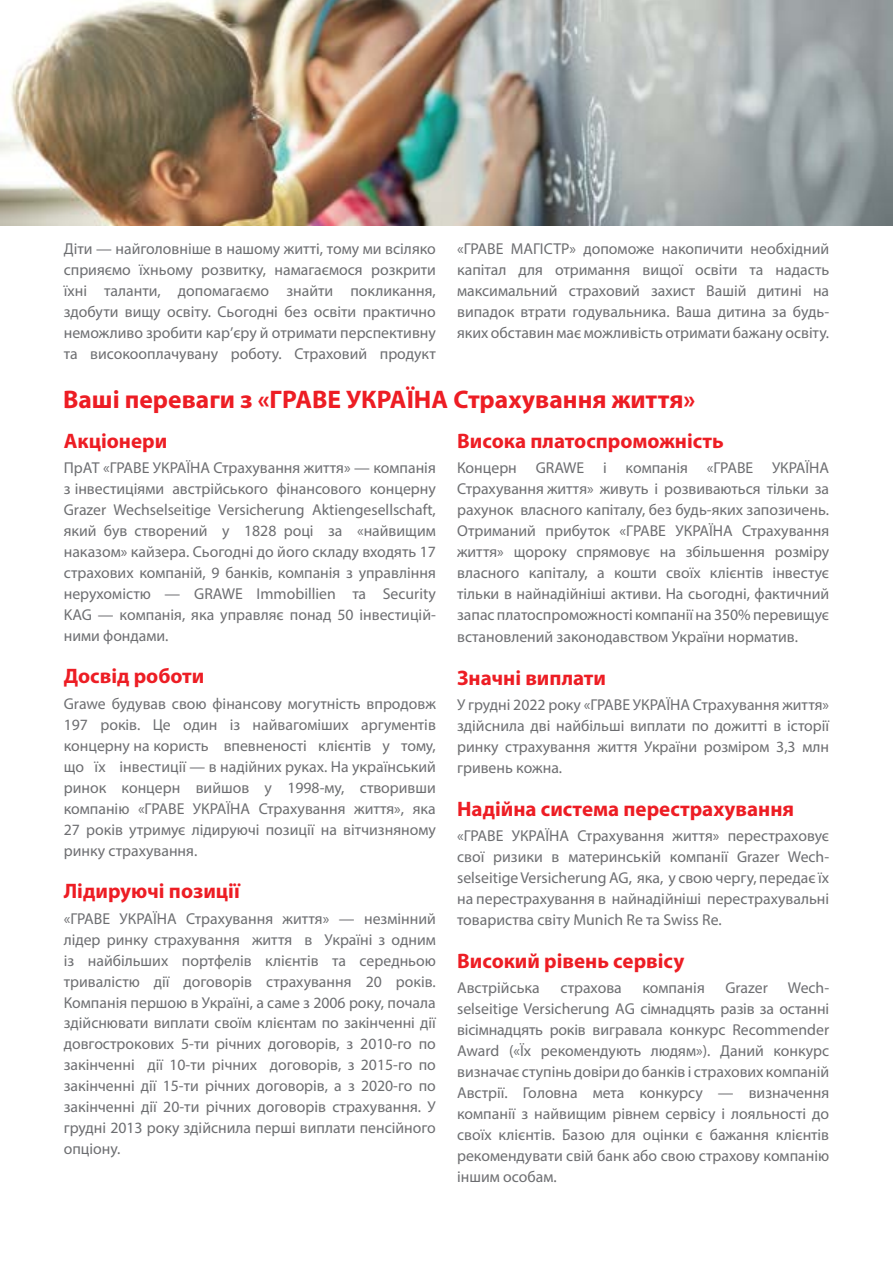
<style>
.page{position:relative;width:893px;height:1263px;background:#fff}
.page>*{position:absolute;margin:0;border:0;box-sizing:border-box;transform-origin:0 0}
.t1{font:700 25.5px "Myriad Pro";color:#ed1d24}
.t2{font:700 21px "Myriad Pro";color:#ed1d24}
.t3{font:15.75px/21px "Myriad Pro";color:#6d6e71;text-align:justify}
</style>
<div class="page">
<img style="left:0;top:0;width:893px;height:226px">
<p class="t3" style="left:64px;top:238px;width:374px">Діти — найголовніше в нашому житті, тому ми всіляко сприяємо їхньому розвитку, намагаємося розкрити їхні таланти, допомагаємо знайти покликання, здобути вищу освіту. Сьогодні без освіти практично неможливо зробити кар’єру й отримати перспективну та високооплачувану роботу. Страховий продукт</p>
<p class="t3" style="left:457px;top:238px;width:374px">«ГРАВЕ МАГІСТР» допоможе накопичити необхідний капітал для отримання вищої освіти та надасть максимальний страховий захист Вашій дитині на випадок втрати годувальника. Ваша дитина за будь&shy;яких обставин має можливість отримати бажану освіту.</p>
<h1 class="t1" style="left:63px;top:383px;width:634px">Ваші переваги з «ГРАВЕ УКРАЇНА Страхування життя»</h1>
<h2 class="t2" style="left:64px;top:427px;width:105px">Акціонери</h2>
<p class="t3" style="left:64px;top:457px;width:374px">ПрАТ «ГРАВЕ УКРАЇНА Страхування життя» — компанія з інвестиціями австрійського фінансового концерну Grazer Wechselseitige Versicherung Aktiengesellschaft, який був створений у 1828 році за «найвищим наказом» кайзера. Сьогодні до його складу входять 17 страхових компаній, 9 банків, компанія з управління нерухомістю — GRAWE Immobillien та Security KAG — компанія, яка управляє понад 50 інвестицій&shy;ними фондами.</p>
<h2 class="t2" style="left:64px;top:663px;width:142px">Досвід роботи</h2>
<p class="t3" style="left:64px;top:692px;width:374px">Grawe будував свою фінансову могутність впродовж 197 років. Це один із найвагоміших аргументів концерну на користь впевненості клієнтів у тому, що їх інвестиції — в надійних руках. На український ринок концерн вийшов у 1998-му, створивши компанію «ГРАВЕ УКРАЇНА Страхування життя», яка 27 років утримує лідируючі позиції на вітчизняному ринку страхування.</p>
<h2 class="t2" style="left:64px;top:877px;width:177px">Лідируючі позиції</h2>
<p class="t3" style="left:64px;top:907px;width:374px">«ГРАВЕ УКРАЇНА Страхування життя» — незмінний лідер ринку страхування життя в Україні з одним із найбільших портфелів клієнтів та середньою тривалістю дії договорів страхування 20 років.<br>Компанія першою в Україні, а саме з 2006 року, почала здійснювати виплати своїм клієнтам по закінченні дії довгострокових 5-ти річних договорів, з 2010-го по закінченні дії 10-ти річних договорів, з 2015-го по закінченні дії 15-ти річних договорів, а з 2020-го по закінченні дії 20-ти річних договорів страхування. У грудні 2013 року здійснила перші виплати пенсійного опціону.</p>
<h2 class="t2" style="left:457px;top:427px;width:268px">Висока платоспроможність</h2>
<p class="t3" style="left:457px;top:457px;width:374px">Концерн GRAWE і компанія «ГРАВЕ УКРАЇНА Страхування життя» живуть і розвиваються тільки за рахунок власного капіталу, без будь-яких запозичень.<br>Отриманий прибуток «ГРАВЕ УКРАЇНА Страхування життя» щороку спрямовує на збільшення розміру власного капіталу, а кошти своїх клієнтів інвестує тільки в найнадійніші активи. На сьогодні, фактичний запас платоспроможності компанії на 350% перевищує встановлений законодавством України норматив.</p>
<h2 class="t2" style="left:457px;top:664px;width:150px">Значні виплати</h2>
<p class="t3" style="left:457px;top:694px;width:374px">У грудні 2022 року «ГРАВЕ УКРАЇНА Страхування життя» здійснила дві найбільші виплати по дожитті в історії ринку страхування життя України розміром 3,3 млн гривень кожна.</p>
<h2 class="t2" style="left:457px;top:795px;width:339px">Надійна система перестрахування</h2>
<p class="t3" style="left:457px;top:825px;width:374px">«ГРАВЕ УКРАЇНА Страхування життя» перестраховує свої ризики в материнській компанії Grazer Wech&shy;selseitige Versicherung AG, яка, у свою чергу, передає їх на перестрахування в найнадійніші перестрахувальні товариства світу Munich Re та Swiss Re.</p>
<h2 class="t2" style="left:457px;top:947px;width:229px">Високий рівень сервісу</h2>
<p class="t3" style="left:457px;top:977px;width:84px">Австрійська</p>
<p class="t3" style="left:560px;top:977px;width:63px">страхова</p>
<p class="t3" style="left:642px;top:977px;width:64px">компанія</p>
<p class="t3" style="left:725px;top:977px;width:44px">Grazer</p>
<p class="t3" style="left:457px;top:977px;width:374px;text-indent:331px">Wech&shy;selseitige Versicherung AG сімнадцять разів за останні вісімнадцять років вигравала конкурс Recommender Award («Їх рекомендують людям»). Даний конкурс визначає ступінь довіри до банків і страхових компаній Австрії. Головна мета конкурсу — визначення компанії з найвищим рівнем сервісу і лояльності до своїх клієнтів. Базою для оцінки є бажання клієнтів рекомендувати свій банк або свою страхову компанію іншим особам.</p>
</div>
